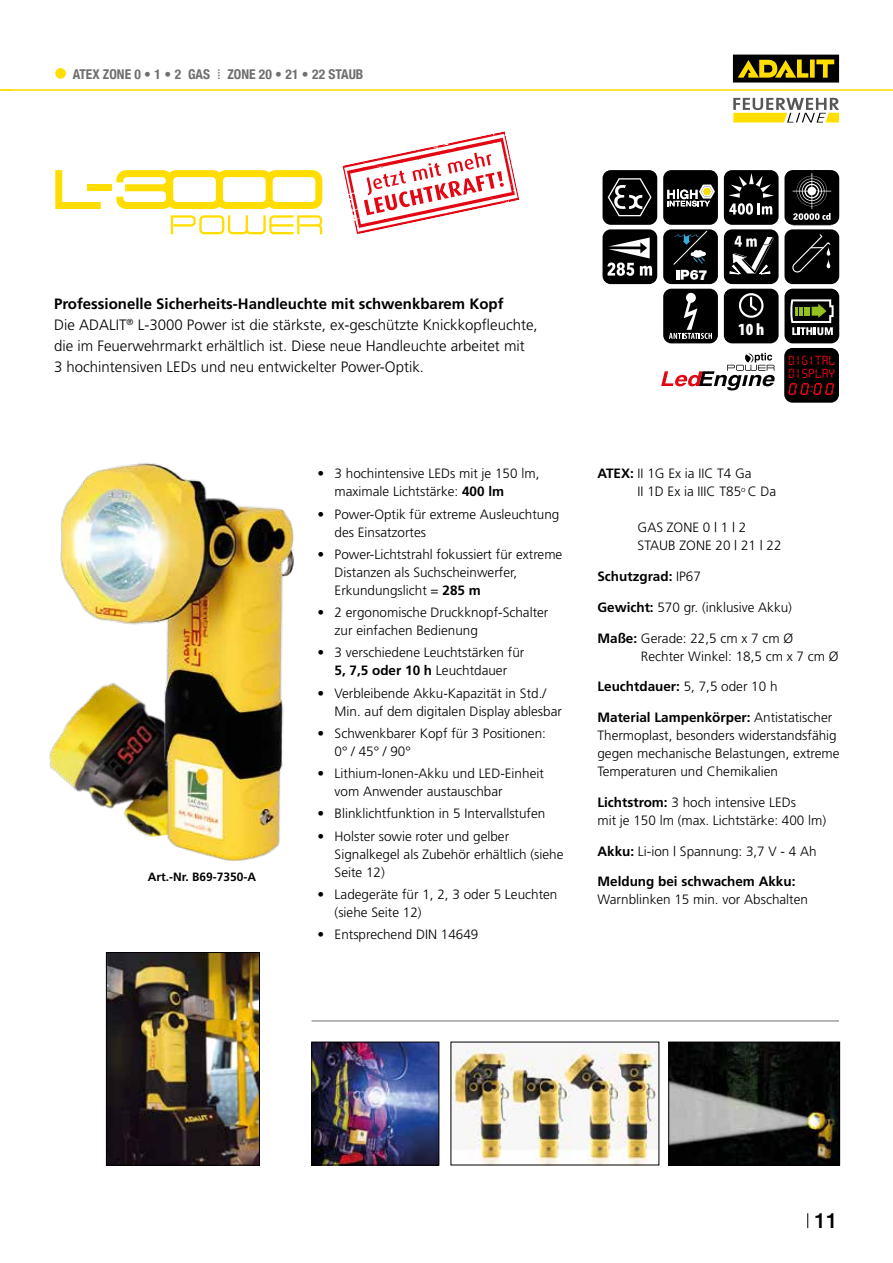
<style>
.page{position:relative;width:893px;height:1263px;background:#fff}
.page>*{position:absolute;margin:0;border:0;box-sizing:border-box;transform-origin:0 0}
.t1{font:500 21px "Helvetica Neue";color:#000}
.t2{font:900 condensed 17.1px "Myriad Pro";color:#fff}
.t3{font:300 15px/21px "Frutiger";color:#000}
.t4{font:13.65px/12.9px "Quartz";color:#e30613}
.t5{font:900 13.65px "Swiss 721 BT";color:#fff}
.t6{font:300 13.5px/18px "Frutiger";color:#000}
.t7{font:700 13.5px "Frutiger";color:#000}
.t8{font:700 condensed 13.5px "Helvetica Neue";color:#706f6f}
.t9{font:700 12px "Frutiger";color:#000}
.s1{font-weight:400;font-stretch:normal}
.s2{font-weight:700}
.s3{font-weight:300}
</style>
<div class="page">
<div style="left:55px;top:68px;width:11px;height:11px;background:#ffde00;border-radius:50%"></div>
<svg style="left:807px;top:1213px;width:1px;height:15px"></svg>
<hr style="left:0;top:89px;width:893px;height:2px;background:#ffde00">
<div style="left:733px;top:55px;width:106px;height:28px;background:#020203"></div>
<svg style="left:738px;top:59px;width:70px;height:19px"></svg>
<div style="left:810px;top:60px;width:5px;height:18px;background:#fd0"></div>
<svg style="left:816px;top:60px;width:18px;height:18px"></svg>
<svg style="left:733px;top:98px;width:106px;height:25px"></svg>
<svg style="left:0;top:89px;width:13px;height:2px"></svg>
<img style="left:453px;top:1044px;width:204px;height:119px">
<img style="left:670px;top:1044px;width:168px;height:119px">
<div style="left:668px;top:1042px;width:172px;height:123px;border:1px solid #000"></div>
<hr style="left:312px;top:1020px;width:527px;height:1px;background:#706f6f">
<img style="left:314px;top:1044px;width:123px;height:119px">
<div style="left:312px;top:1042px;width:127px;height:123px;border:1px solid #000"></div>
<div style="left:87px;top:184px;width:25px;height:7px;background:#fd0"></div>
<svg style="left:55px;top:170px;width:46px;height:39px"></svg>
<svg style="left:116px;top:170px;width:206px;height:39px"></svg>
<svg style="left:171px;top:215px;width:151px;height:19px"></svg>
<img style="left:49px;top:463px;width:245px;height:398px">
<div style="left:603px;top:170px;width:54px;height:55px;background:#000;border-radius:8px"></div>
<svg style="left:608px;top:178px;width:43px;height:38px"></svg>
<div style="left:603px;top:229px;width:54px;height:55px;background:#000;border-radius:8px"></div>
<svg style="left:607px;top:238px;width:45px;height:38px"></svg>
<div style="left:663px;top:289px;width:55px;height:54px;background:#000;border-radius:8px"></div>
<svg style="left:669px;top:293px;width:43px;height:46px"></svg>
<div style="left:663px;top:170px;width:55px;height:55px;background:#000;border-radius:8px"></div>
<svg style="left:667px;top:185px;width:48px;height:21px"></svg>
<div style="left:663px;top:229px;width:55px;height:55px;background:#000;border-radius:8px"></div>
<svg style="left:673px;top:230px;width:35px;height:50px"></svg>
<div style="left:724px;top:289px;width:55px;height:54px;background:#000;border-radius:8px"></div>
<svg style="left:739px;top:293px;width:25px;height:25px"></svg>
<div style="left:724px;top:170px;width:55px;height:55px;background:#000;border-radius:8px"></div>
<svg style="left:728px;top:173px;width:46px;height:42px"></svg>
<div style="left:724px;top:229px;width:55px;height:55px;background:#000;border-radius:8px"></div>
<svg style="left:730px;top:236px;width:44px;height:38px"></svg>
<div style="left:784px;top:289px;width:55px;height:54px;background:#000;border-radius:8px"></div>
<svg style="left:790px;top:299px;width:44px;height:36px"></svg>
<div style="left:784px;top:170px;width:55px;height:55px;background:#000;border-radius:8px"></div>
<svg style="left:792px;top:173px;width:39px;height:47px"></svg>
<div style="left:784px;top:229px;width:55px;height:55px;background:#000;border-radius:8px"></div>
<svg style="left:792px;top:234px;width:39px;height:39px"></svg>
<div style="left:784px;top:348px;width:55px;height:55px;background:#000;border-radius:8px"></div>
<svg style="left:788px;top:383px;width:46px;height:12px"></svg>
<svg style="left:661px;top:353px;width:114px;height:37px"></svg>
<img style="left:108px;top:954px;width:150px;height:209px">
<div style="left:106px;top:952px;width:154px;height:213px;border:1px solid #000"></div>
<svg style="left:342px;top:131px;width:177px;height:103px"></svg>
<p class="t8" style="left:73px;top:63px;width:292px">ATEX ZONE 0 1 2 GAS <span class="s1">⁞</span> ZONE 20 21 22 STAUB</p>
<p class="t3" style="left:54px;top:294px;width:485px"><span class="s2">Professionelle Sicherheits-Handleuchte mit schwenkbarem Kopf<br></span>Die ADALIT<sup>®</sup> L-3000 Power ist die stärkste, ex-geschützte Knickkopfleuchte, die im Feuerwehrmarkt erhältlich ist. Diese neue Handleuchte arbeitet mit<br>3 hochintensiven LEDs und neu entwickelter Power-Optik.</p>
<p class="t5" style="left:699px;top:266px;width:10px">7</p>
<p class="t2" style="left:738px;top:318px;width:28px">10 h</p>
<p class="t4" style="left:788px;top:354px;width:49px">DIGITAL<br>DISPLAY</p>
<p class="t9" style="left:148px;top:870px;width:110px">Art.-Nr. B69-7350-A</p>
<p class="t6" style="left:335px;top:465px;width:206px;text-indent:-17px">• 3 hochintensive LEDs mit je 150 lm, maximale Lichtstärke: <span class="s2">400 lm</span></p>
<p class="t6" style="left:335px;top:505px;width:226px;text-indent:-17px">• Power-Optik für extreme Ausleuchtung des Einsatzortes</p>
<p class="t6" style="left:335px;top:545px;width:229px;text-indent:-17px">• Power-Lichtstrahl fokussiert für extreme<br>Distanzen als Suchscheinwerfer,<br>Erkundungslicht = <span class="s2">285 m</span></p>
<p class="t6" style="left:335px;top:603px;width:215px;text-indent:-17px">• 2 ergonomische Druckknopf-Schalter zur einfachen Bedienung</p>
<p class="t6" style="left:318px;top:644px;width:208px;text-align:center">• 3 verschiedene Leuchtstärken für<br><span class="s2">5, 7,5 oder 10 h</span> Leuchtdauer</p>
<p class="t6" style="left:335px;top:684px;width:229px;text-indent:-17px">• Verbleibende Akku-Kapazität in Std./<br>Min. auf dem digitalen Display ablesbar</p>
<p class="t6" style="left:335px;top:724px;width:213px;text-indent:-17px">• Schwenkbarer Kopf für 3 Positionen:<br>0° / 45° / 90°</p>
<p class="t6" style="left:335px;top:764px;width:211px;text-indent:-17px">• Lithium-Ionen-Akku und LED-Einheit vom Anwender austauschbar</p>
<p class="t6" style="left:318px;top:805px;width:229px">• Blinklichtfunktion in 5 Intervallstufen</p>
<p class="t6" style="left:335px;top:827px;width:230px;text-indent:-17px">• Holster sowie roter und gelber<br>Signalkegel als Zubehör erhältlich (siehe<br>Seite 12)</p>
<p class="t6" style="left:335px;top:885px;width:224px;text-indent:-17px">• Ladegeräte für 1, 2, 3 oder 5 Leuchten (siehe Seite 12)</p>
<p class="t6" style="left:318px;top:925px;width:162px">• Entsprechend DIN 14649</p>
<p class="t6" style="left:638px;top:465px;width:140px;text-indent:-40px"><span class="s2">ATEX:</span> II 1G Ex ia IIC T4 Ga<br>II 1D Ex ia IIIC T85<sup>o</sup> C Da</p>
<p class="t6" style="left:638px;top:519px;width:145px">GAS ZONE 0 | 1 | 2<br>STAUB ZONE 20 | 21 | 22</p>
<p class="t7" style="left:597px;top:568px;width:105px">Schutzgrad: <span class="s3">IP67</span></p>
<p class="t6" style="left:597px;top:598px;width:196px"><span class="s2">Gewicht:</span> 570 gr. (inklusive Akku)</p>
<p class="t6" style="left:641px;top:629px;width:199px;text-indent:-44px"><span class="s2">Maße:</span> Gerade: 22,5 cm x 7 cm Ø<br>Rechter Winkel: 18,5 cm x 7 cm Ø</p>
<p class="t7" style="left:597px;top:679px;width:182px">Leuchtdauer: <span class="s3">5, 7,5 oder 10 h</span></p>
<p class="t6" style="left:597px;top:708px;width:244px"><span class="s2">Material Lampenkörper:</span> Antistatischer Thermoplast, besonders widerstandsfähig gegen mechanische Belastungen, extreme Temperaturen und Chemikalien</p>
<p class="t6" style="left:597px;top:793px;width:230px"><span class="s2">Lichtstrom:</span> 3 hoch intensive LEDs<br>mit je 150 lm (max. Lichtstärke: 400 lm)</p>
<p class="t6" style="left:597px;top:842px;width:221px"><span class="s2">Akku:</span> Li-ion | Spannung: 3,7 V - 4 Ah</p>
<p class="t7" style="left:597px;top:874px;width:200px">Meldung bei schwachem Akku:</p>
<p class="t6" style="left:597px;top:891px;width:212px">Warnblinken 15 min. vor Abschalten</p>
<h1 class="t1" style="left:814px;top:1204px;width:25px">11</h1>
</div>
